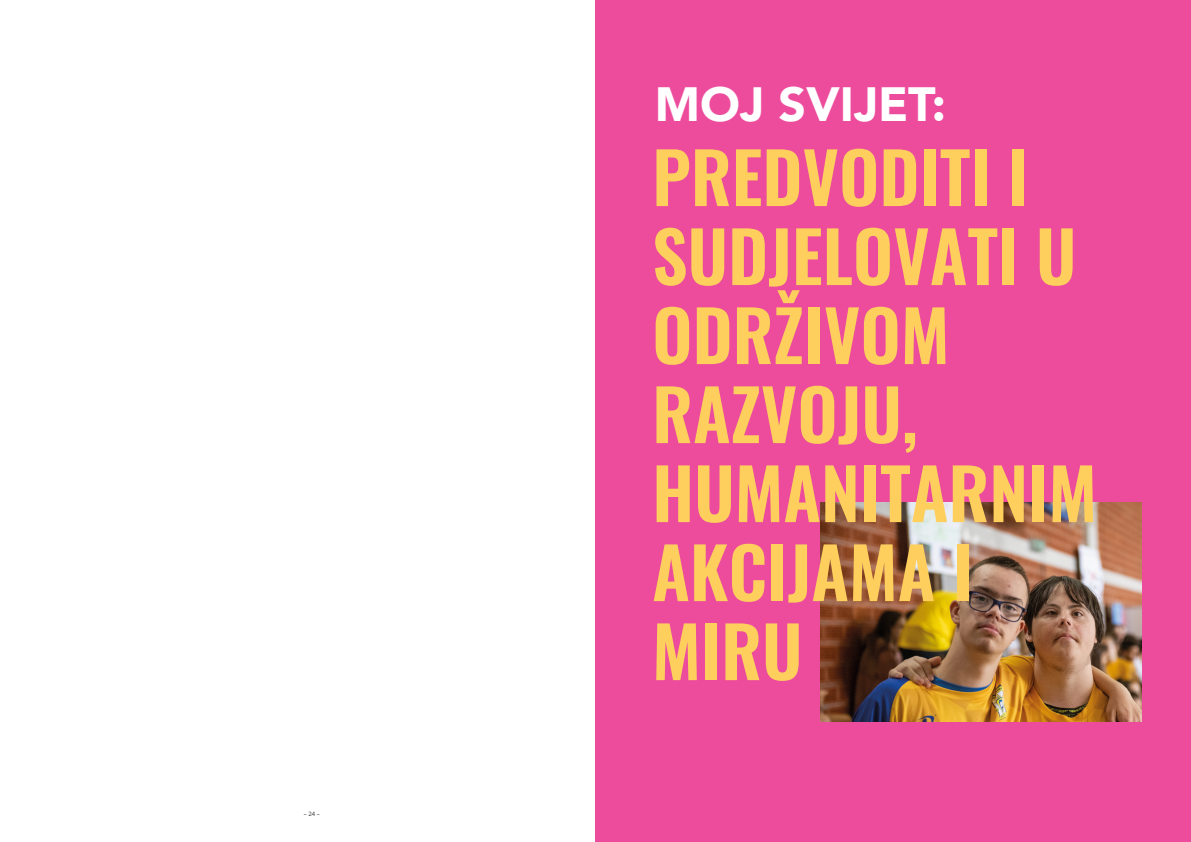
<style>
.page{position:relative;width:1191px;height:842px;background:#fff}
.page>*{position:absolute;margin:0;border:0;box-sizing:border-box;transform-origin:0 0}
.t1{font:600 70px/79px "Oswald";color:#fecf5d}
.t2{font:900 48px "Avenir";color:#fff}
.t3{font:6px "Open Sans";color:#312f30}
</style>
<div class="page">
<div style="left:595px;top:0;width:596px;height:842px;background:#ed4c9c"></div>
<img style="left:820px;top:503px;width:321px;height:218px">
<p class="t3" style="left:304px;top:811px;width:17px">–24–</p>
<p class="t2" style="left:655px;top:73px;width:293px">MOJ SVIJET:</p>
<p class="t1" style="left:652px;top:135px;width:446px">PREDVODITI I<br>SUDJELOVATI U<br>ODRŽIVOM<br>RAZVOJU,<br>HUMANITARNIM<br>AKCIJAMA I<br>MIRU</p>
</div>
